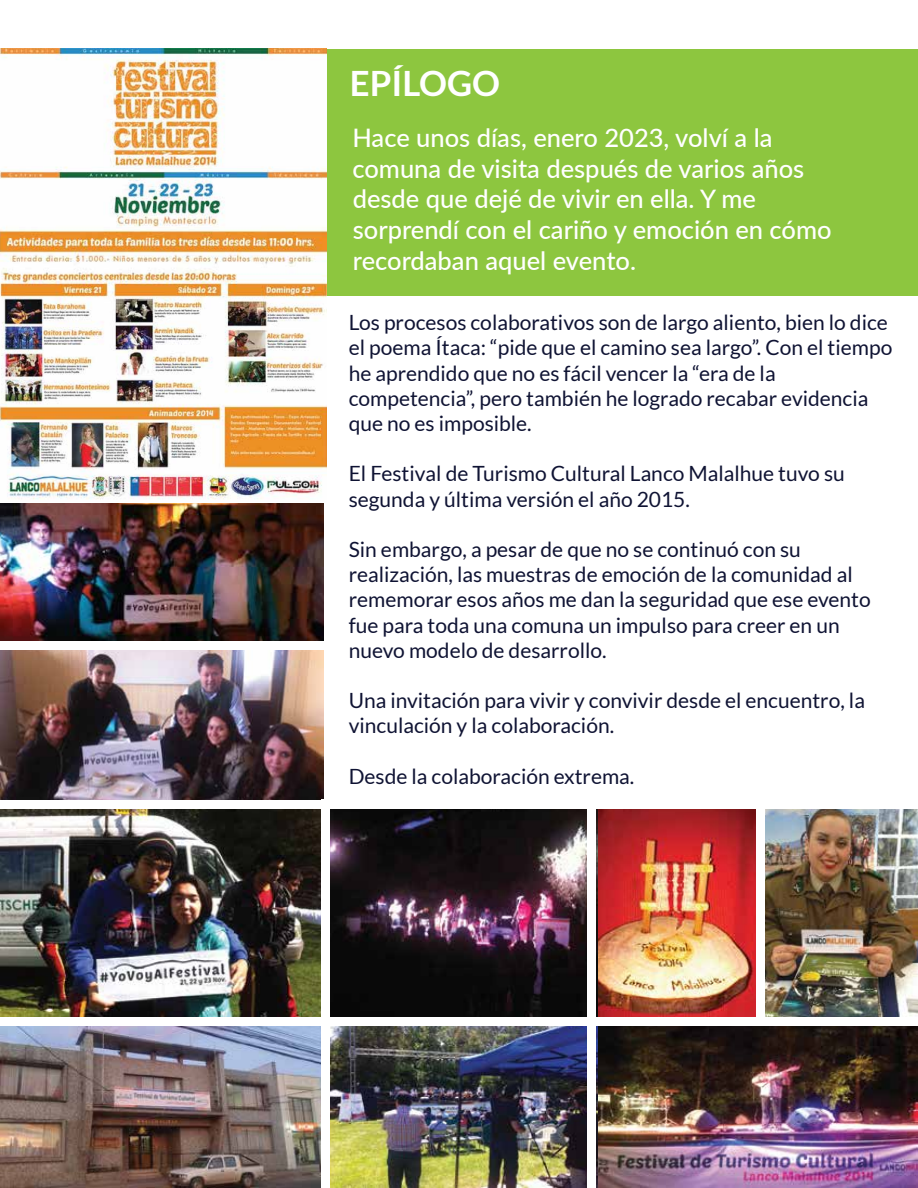
<style>
.page{position:relative;width:918px;height:1188px;background:#fff}
.page>*{position:absolute;margin:0;border:0;box-sizing:border-box;transform-origin:0 0}
.t1{font:700 34.95px "Lato";color:#fff}
.t2{font:500 25.5px/30.6px "Lato";color:#fff}
.t3{font:21px/25.2px "Lato";color:#0f1333}
</style>
<div class="page">
<div style="left:326px;top:49px;width:592px;height:246px;background:#8dc63f"></div>
<img style="left:0;top:809px;width:321px;height:379px">
<img style="left:330px;top:809px;width:588px;height:208px">
<img style="left:330px;top:1026px;width:588px;height:162px">
<img style="left:0;top:49px;width:326px;height:451px">
<img style="left:0;top:504px;width:324px;height:296px">
<div style="left:0;top:1017px;width:918px;height:9px;background:#fff"></div>
<div style="left:0;top:641px;width:334px;height:9px;background:#fff"></div>
<div style="left:587px;top:804px;width:9px;height:384px;background:#fff"></div>
<div style="left:756px;top:795px;width:9px;height:227px;background:#fff"></div>
<h1 class="t1" style="left:350px;top:64px;width:152px">EPÍLOGO</h1>
<p class="t2" style="left:353px;top:121px;width:481px">Hace unos días, enero 2023, volví a la comuna de visita después de varios años desde que dejé de vivir en ella. Y me sorprendí con el cariño y emoción en cómo recordaban aquel evento.</p>
<p class="t3" style="left:349px;top:310px;width:545px">Los procesos colaborativos son de largo aliento, bien lo dice el poema Ítaca: “pide que el camino sea largo”. Con el tiempo he aprendido que no es fácil vencer la “era de la competencia”, pero también he logrado recabar evidencia que no es imposible.</p>
<p class="t3" style="left:349px;top:461px;width:498px">El Festival de Turismo Cultural Lanco Malalhue tuvo su segunda y última versión el año 2015.</p>
<p class="t3" style="left:349px;top:537px;width:524px">Sin embargo, a pesar de que no se continuó con su realización, las muestras de emoción de la comunidad al rememorar esos años me dan la seguridad que ese evento fue para toda una comuna un impulso para creer en un nuevo modelo de desarrollo.</p>
<p class="t3" style="left:349px;top:688px;width:518px">Una invitación para vivir y convivir desde el encuentro, la vinculación y la colaboración.</p>
<p class="t3" style="left:349px;top:763px;width:287px">Desde la colaboración extrema.</p>
</div>
